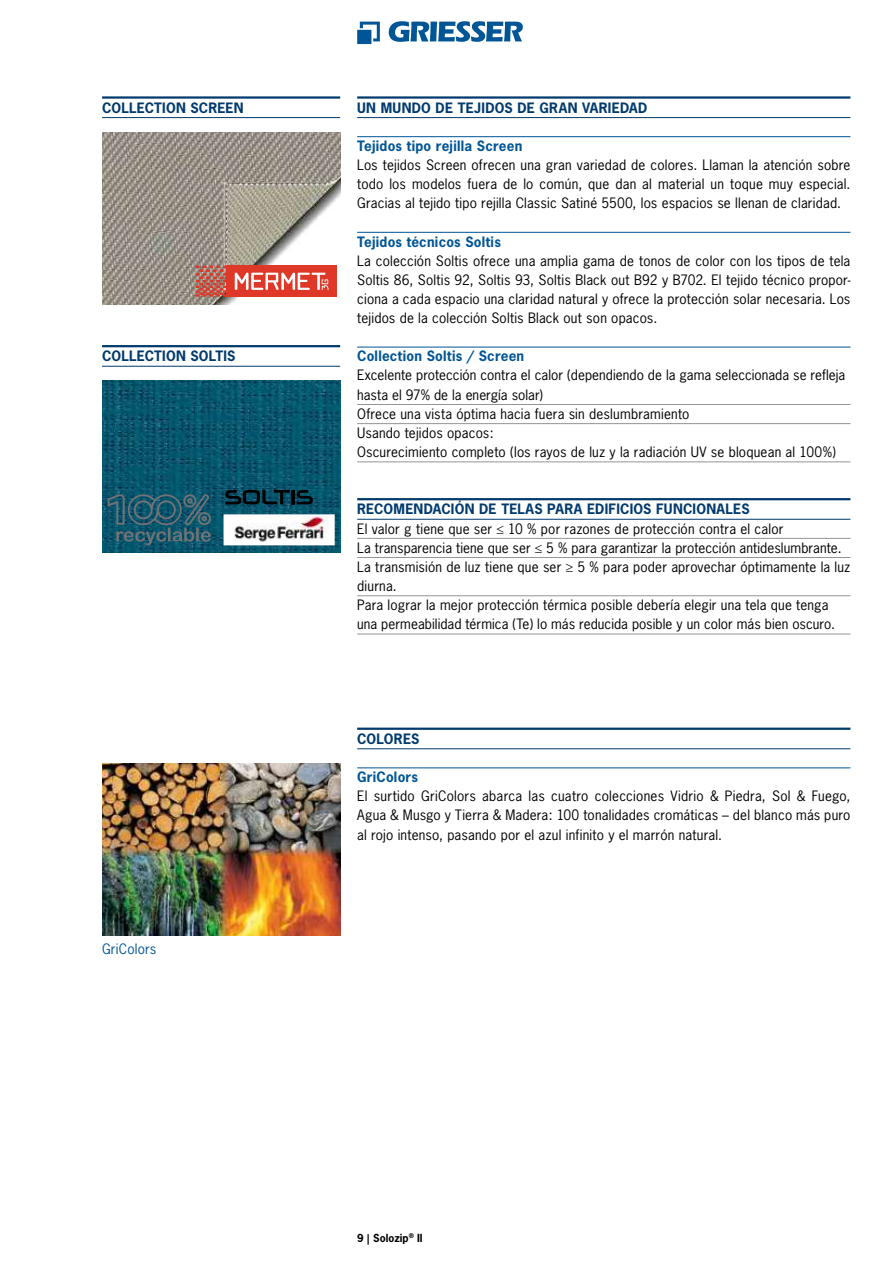
<style>
.page{position:relative;width:893px;height:1263px;background:#fff}
.page>*{position:absolute;margin:0;border:0;box-sizing:border-box;transform-origin:0 0}
.t1{font:13.5px/19.2px "News Gothic";letter-spacing:.01em;color:#000;text-align:justify}
.t2{font:700 13.5px "News Gothic";letter-spacing:.02em;color:#005596}
.t3{font:700 13.5px "News Gothic";letter-spacing:.015em;color:#003a6d}
.t4{font:13.5px "News Gothic";letter-spacing:.015em;color:#005596}
.t5{font:700 10.5px "News Gothic";color:#000}
.s1{font-weight:700;color:#003a6d}
</style>
<div class="page">
<svg style="left:357px;top:22px;width:23px;height:22px"></svg>
<svg style="left:389px;top:21px;width:134px;height:21px"></svg>
<img style="left:102px;top:381px;width:238px;height:172px">
<img style="left:102px;top:132px;width:238px;height:172px">
<div style="left:226px;top:266px;width:111px;height:31px;background:#e03828"></div>
<svg style="left:196px;top:266px;width:30px;height:31px"></svg>
<svg style="left:235px;top:273px;width:93px;height:17px"></svg>
<img style="left:227px;top:517px;width:105px;height:25px">
<div style="left:224px;top:514px;width:111px;height:31px;border:2px solid #fff"></div>
<svg style="left:108px;top:494px;width:103px;height:51px;background:#255c6d"></svg>
<hr style="left:291px;top:490px;width:3px;height:14px;background:#000">
<svg style="left:225px;top:490px;width:65px;height:14px"></svg>
<svg style="left:297px;top:490px;width:16px;height:14px"></svg>
<hr style="left:102px;top:345px;width:238px;height:2px;background:#003a6d">
<hr style="left:102px;top:366px;width:238px;height:1px;background:#003a6d">
<hr style="left:102px;top:96px;width:238px;height:3px;background:#003a6d">
<hr style="left:102px;top:117px;width:238px;height:1px;background:#003a6d">
<img style="left:102px;top:763px;width:238px;height:172px">
<hr style="left:357px;top:96px;width:493px;height:3px;background:#003a6d">
<hr style="left:357px;top:117px;width:493px;height:1px;background:#003a6d">
<hr style="left:357px;top:136px;width:493px;height:1px;background:#005596">
<hr style="left:357px;top:232px;width:493px;height:1px;background:#005596">
<hr style="left:357px;top:347px;width:493px;height:1px;background:#005596">
<hr style="left:357px;top:404px;width:493px;height:1px;background:#939598">
<hr style="left:357px;top:423px;width:493px;height:1px;background:#939598">
<hr style="left:357px;top:462px;width:493px;height:1px;background:#939598">
<hr style="left:357px;top:498px;width:493px;height:2px;background:#003a6d">
<hr style="left:357px;top:519px;width:493px;height:1px;background:#003a6d">
<hr style="left:357px;top:538px;width:493px;height:1px;background:#939598">
<hr style="left:357px;top:557px;width:493px;height:1px;background:#939598">
<hr style="left:357px;top:595px;width:493px;height:1px;background:#939598">
<hr style="left:357px;top:634px;width:493px;height:1px;background:#939598">
<hr style="left:357px;top:728px;width:493px;height:2px;background:#003a6d">
<hr style="left:357px;top:748px;width:493px;height:1px;background:#003a6d">
<hr style="left:357px;top:768px;width:493px;height:1px;background:#005596">
<p class="t3" style="left:102px;top:99px;width:143px">COLLECTION SCREEN</p>
<p class="t3" style="left:102px;top:347px;width:135px">COLLECTION SOLTIS</p>
<p class="t4" style="left:102px;top:940px;width:56px">GriColors</p>
<p class="t3" style="left:357px;top:99px;width:292px">UN MUNDO DE TEJIDOS DE GRAN VARIEDAD</p>
<p class="t2" style="left:357px;top:137px;width:167px">Tejidos tipo rejilla Screen</p>
<p class="t1" style="left:357px;top:155px;width:495px">Los tejidos Screen ofrecen una gran variedad de colores. Llaman la atención sobre todo los modelos fuera de lo común, que dan al material un toque muy especial.<br>Gracias al tejido tipo rejilla Classic Satiné 5500, los espacios se llenan de claridad.</p>
<p class="t2" style="left:357px;top:233px;width:145px">Tejidos técnicos Soltis</p>
<p class="t1" style="left:357px;top:251px;width:495px">La colección Soltis ofrece una amplia gama de tonos de color con los tipos de tela Soltis 86, Soltis 92, Soltis 93, Soltis Black out B92 y B702. El tejido técnico propor&shy;ciona a cada espacio una claridad natural y ofrece la protección solar necesaria. Los tejidos de la colección Soltis Black out son opacos.</p>
<p class="t2" style="left:357px;top:347px;width:169px">Collection Soltis / Screen</p>
<p class="t1" style="left:357px;top:366px;width:490px;text-align:left">Excelente protección contra el calor (dependiendo de la gama seleccionada se refleja hasta el 97% de la energía solar)<br>Ofrece una vista óptima hacia fuera sin deslumbramiento<br>Usando tejidos opacos:<br>Oscurecimiento completo (los rayos de luz y la radiación UV se bloquean al 100%)</p>
<p class="t1" style="left:357px;top:500px;width:495px;text-align:left"><span class="s1">RECOMENDACIÓN DE TELAS PARA EDIFICIOS FUNCIONALES<br></span>El valor g tiene que ser ≤ 10 % por razones de protección contra el calor<br>La transparencia tiene que ser ≤ 5 % para garantizar la protección antideslumbrante.<br>La transmisión de luz tiene que ser ≥ 5 % para poder aprovechar óptimamente la luz diurna.<br>Para lograr la mejor protección térmica posible debería elegir una tela que tenga una permeabilidad térmica (Te) lo más reducida posible y un color más bien oscuro.</p>
<p class="t3" style="left:357px;top:730px;width:64px">COLORES</p>
<p class="t2" style="left:357px;top:768px;width:62px">GriColors</p>
<p class="t1" style="left:357px;top:786px;width:495px">El surtido GriColors abarca las cuatro colecciones Vidrio &amp; Piedra, Sol &amp; Fuego, Agua &amp; Musgo y Tierra &amp; Madera: 100 tonalidades cromáticas – del blanco más puro al rojo intenso, pasando por el azul infinito y el marrón natural.</p>
<p class="t5" style="left:357px;top:1231px;width:67px">9 | Solozip<sup>®</sup> II</p>
</div>
